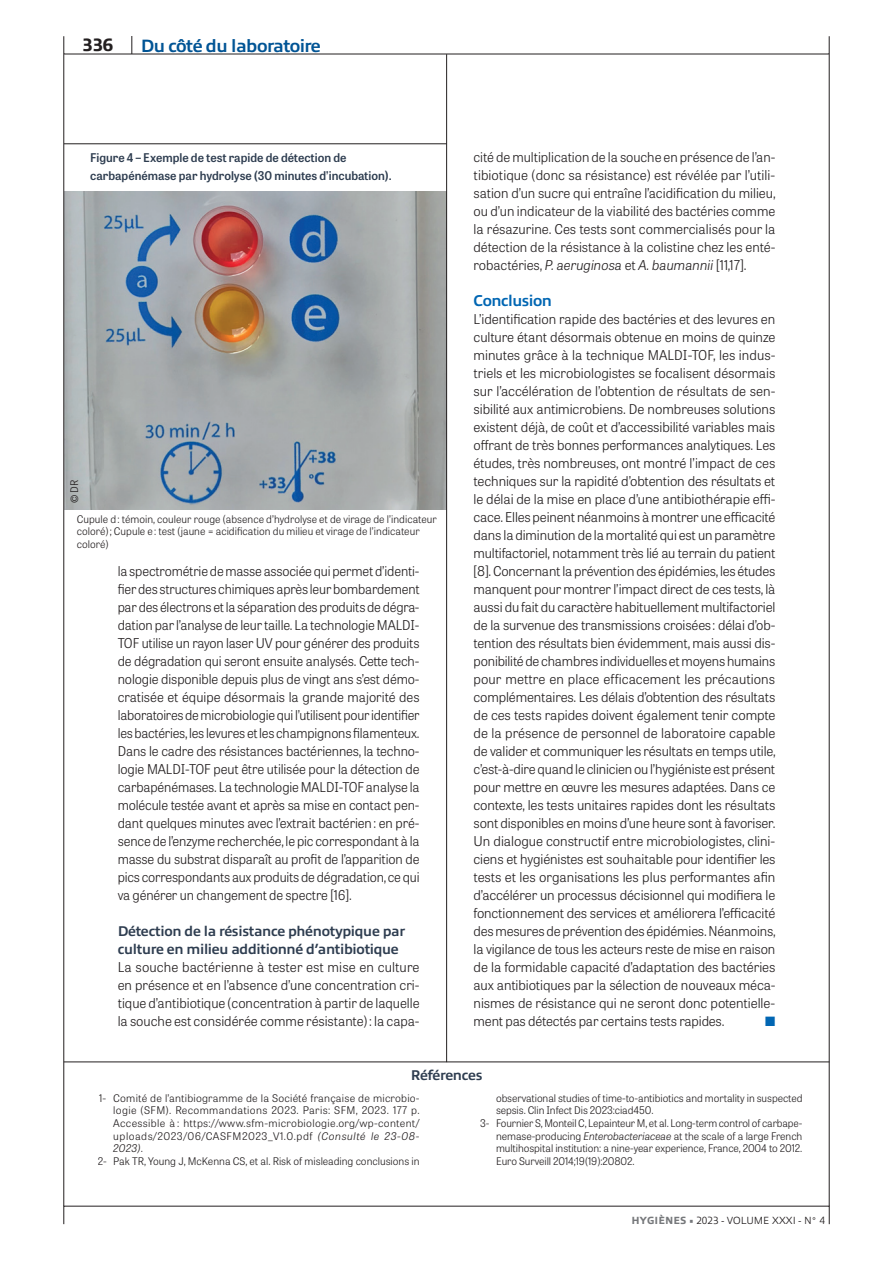
<style>
.page{position:relative;width:893px;height:1263px;background:#fff}
.page>*{position:absolute;margin:0;border:0;box-sizing:border-box;transform-origin:0 0}
.t1{font:700 18px "Allumi Std";letter-spacing:-.03em;color:#005495}
.t2{font:800 18px "Allumi Std";color:#231f20}
.t3{font:700 15.75px "Allumi Std";letter-spacing:-.03em;color:#0166b3}
.t4{font:700 14.25px/18px "Allumi Std";letter-spacing:-.02em;color:#2e3d50}
.t5{font:300 13.5px/18px "Tablet Gothic";letter-spacing:-.01em;color:#231f20;text-align:justify}
.t6{font:13.5px "Zapf Dingbats Std";color:#0166b3}
.t7{font:600 12px/18px "Tablet Gothic";color:#2e3d50}
.t8{font:300 10.5px/12.6px "Tablet Gothic";letter-spacing:-.005em;color:#231f20}
.t9{font:300 10.5px "Tablet Gothic";letter-spacing:.03em;color:#231f20}
.t10{font:300 10.5px "Tablet Gothic";letter-spacing:.02em;color:#231f20}
.t11{font:300 10.5px "Tablet Gothic";letter-spacing:.05em;color:#231f20}
.t12{font:300 10.5px "Allumi Std";color:#231f20}
.t13{font:italic 300 10.5px "Tablet Gothic";color:#231f20}
.s1{font-family:"Frutiger LT Std"}
.s2{font-style:italic}
.s3{font-style:normal}
.s4{font-weight:800;color:#76787b}
</style>
<div class="page">
<hr style="left:64px;top:1062px;width:765px;height:1px;background:#231f20">
<img style="left:65px;top:192px;width:381px;height:317px">
<hr style="left:64px;top:144px;width:383px;height:1px;background:#231f20">
<svg style="left:132px;top:36px;width:1px;height:18px"></svg>
<hr style="left:829px;top:54px;width:1px;height:1152px;background:#231f20">
<hr style="left:64px;top:54px;width:1px;height:1152px;background:#231f20">
<hr style="left:446px;top:54px;width:1px;height:1008px;background:#231f20">
<h1 class="t2" style="left:82px;top:35px;width:32px">336</h1>
<h1 class="t1" style="left:141px;top:36px;width:182px">Du côté du laboratoire</h1>
<p class="t7" style="left:90px;top:148px;width:303px">Figure 4 – Exemple de test rapide de détection de carbapénémase par hydrolyse (30 minutes d’incubation).</p>
<p class="t8" style="left:68px;top:503px;width:25px;rotate:-90deg"><span class="s1">©</span>DR</p>
<p class="t8" style="left:77px;top:512px;width:362px">Cupule d : témoin, couleur rouge (absence d’hydrolyse et de virage de l’indicateur coloré) ; Cupule e : test (jaune = acidification du milieu et virage de l’indicateur coloré)</p>
<p class="t5" style="left:118px;top:562px;width:303px">la spectrométrie de masse associée qui permet d’identi&shy;fier des structures chimiques après leur bombardement par des électrons et la séparation des produits de dégra&shy;dation par l’analyse de leur taille. La technologie MALDI-TOF utilise un rayon laser UV pour générer des produits de dégradation qui seront ensuite analysés. Cette tech&shy;nologie disponible depuis plus de vingt ans s’est démo&shy;cratisée et équipe désormais la grande majorité des laboratoires de microbiologie qui l’utilisent pour identifier les bactéries, les levures et les champignons filamenteux.<br>Dans le cadre des résistances bactériennes, la techno&shy;logie MALDI-TOF peut être utilisée pour la détection de carbapénémases. La technologie MALDI-TOF analyse la molécule testée avant et après sa mise en contact pen&shy;dant quelques minutes avec l’extrait bactérien : en pré&shy;sence de l’enzyme recherchée, le pic correspondant à la masse du substrat disparaît au profit de l’apparition de pics correspondants aux produits de dégradation, ce qui va générer un changement de spectre [16].</p>
<p class="t4" style="left:118px;top:922px;width:289px">Détection de la résistance phénotypique par culture en milieu additionné d’antibiotique</p>
<p class="t5" style="left:118px;top:958px;width:303px">La souche bactérienne à tester est mise en culture en présence et en l’absence d’une concentration cri&shy;tique d’antibiotique (concentration à partir de laquelle la souche est considérée comme résistante) : la capa-</p>
<p class="t5" style="left:474px;top:148px;width:303px">cité de multiplication de la souche en présence de l’an&shy;tibiotique (donc sa résistance) est révélée par l’utili&shy;sation d’un sucre qui entraîne l’acidification du milieu, ou d’un indicateur de la viabilité des bactéries comme la résazurine. Ces tests sont commercialisés pour la détection de la résistance à la colistine chez les enté&shy;robactéries, <span class="s2">P. aeruginosa</span> et <span class="s2">A. baumannii</span> [11,17].</p>
<p class="t3" style="left:474px;top:292px;width:80px">Conclusion</p>
<p class="t5" style="left:474px;top:310px;width:304px">L’identification rapide des bactéries et des levures en culture étant désormais obtenue en moins de quinze minutes grâce à la technique MALDI-TOF, les indus&shy;triels et les microbiologistes se focalisent désormais sur l’accélération de l’obtention de résultats de sen&shy;sibilité aux antimicrobiens. De nombreuses solutions existent déjà, de coût et d’accessibilité variables mais offrant de très bonnes performances analytiques. Les études, très nombreuses, ont montré l’impact de ces techniques sur la rapidité d’obtention des résultats et le délai de la mise en place d’une antibiothérapie effi&shy;cace. Elles peinent néanmoins à montrer une efficacité dans la diminution de la mortalité qui est un paramètre multifactoriel, notamment très lié au terrain du patient [8]. Concernant la prévention des épidémies, les études manquent pour montrer l’impact direct de ces tests, là aussi du fait du caractère habituellement multifactoriel de la survenue des transmissions croisées : délai d’ob&shy;tention des résultats bien évidemment, mais aussi dis&shy;ponibilité de chambres individuelles et moyens humains pour mettre en place efficacement les précautions complémentaires. Les délais d’obtention des résultats de ces tests rapides doivent également tenir compte de la présence de personnel de laboratoire capable de valider et communiquer les résultats en temps utile, c’est-à-dire quand le clinicien ou l’hygiéniste est présent pour mettre en œuvre les mesures adaptées. Dans ce contexte, les tests unitaires rapides dont les résultats sont disponibles en moins d’une heure sont à favoriser.<br>Un dialogue constructif entre microbiologistes, clini&shy;ciens et hygiénistes est souhaitable pour identifier les tests et les organisations les plus performantes afin d’accélérer un processus décisionnel qui modifiera le fonctionnement des services et améliorera l’efficacité des mesures de prévention des épidémies. Néanmoins, la vigilance de tous les acteurs reste de mise en raison de la formidable capacité d’adaptation des bactéries aux antibiotiques par la sélection de nouveaux méca&shy;nismes de résistance qui ne seront donc potentielle&shy;ment pas détectés par certains tests rapides.</p>
<p class="t6" style="left:765px;top:1015px;width:12px">■</p>
<p class="t4" style="left:411px;top:1066px;width:73px">Références</p>
<p class="t10" style="left:99px;top:1091px;width:322px">1- Comité de l’antibiogramme de la Société française de microbio-</p>
<p class="t9" style="left:113px;top:1103px;width:308px">logie (SFM). Recommandations 2023. Paris: SFM, 2023. 177 p.</p>
<p class="t9" style="left:113px;top:1116px;width:308px">Accessible à : https://www.sfm-microbiologie.org/wp-content/</p>
<p class="t11" style="left:113px;top:1129px;width:308px">uploads/2023/06/CASFM2023_V1.0.pdf <span class="s2">(Consulté le 23-08-</span></p>
<p class="t13" style="left:113px;top:1141px;width:31px">2023)<span class="s3">.</span></p>
<p class="t8" style="left:98px;top:1154px;width:323px">2- Pak TR, Young J, McKenna CS, et al. Risk of misleading conclusions in</p>
<p class="t8" style="left:496px;top:1091px;width:308px">observational studies of time-to-antibiotics and mortality in suspected</p>
<p class="t8" style="left:496px;top:1104px;width:159px">sepsis. Clin Infect Dis 2023:ciad450.</p>
<p class="t8" style="left:480px;top:1116px;width:324px">3- Fournier S, Monteil C, Lepainteur M, et al. Long-term control of carbape-</p>
<p class="t8" style="left:496px;top:1129px;width:308px">nemase-producing <span class="s2">Enterobacteriaceae</span> at the scale of a large French</p>
<p class="t8" style="left:496px;top:1142px;width:308px">multihospital institution: a nine-year experience, France, 2004 to 2012.</p>
<p class="t8" style="left:496px;top:1154px;width:140px">Euro Surveill 2014;19(19):20802.</p>
<p class="t12" style="left:631px;top:1215px;width:195px"><span class="s4">HYGIÈNES •</span> 2023 - VOLUME XXXI - N° 4</p>
</div>
